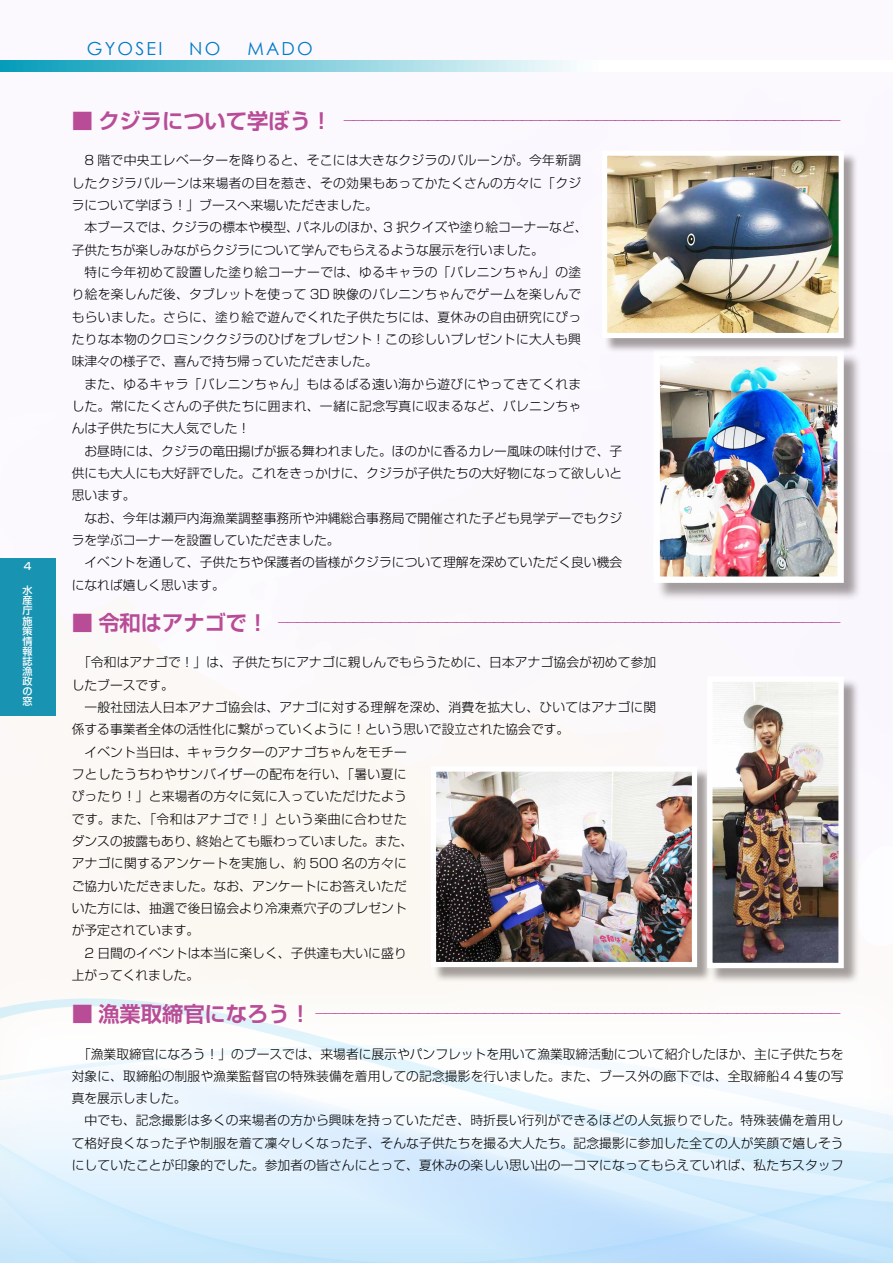
<style>
.page{position:relative;width:893px;height:1263px;background:#fff}
.page>*{position:absolute;margin:0;border:0;box-sizing:border-box;transform-origin:0 0}
.t1{font:18px "Century Gothic";letter-spacing:.12em;color:#007bc6}
.t2{font:300 12.75px/22.4px "Shin Go Pr 5";letter-spacing:.01em;color:#000;text-align:justify}
.t3{font:300 12.75px "Shin Go Pr 5";letter-spacing:.035em;color:#000}
.t4{font:300 12.75px "Shin Go Pr 5";letter-spacing:.04em;color:#000}
.t5{font:300 11.7px "Shin Go Pr 5";letter-spacing:-.2em;color:#b94c97}
.t6{font:500 10.05px/10.1px "Shin Go Pr 5";color:#fff;text-align:justify}
.s1{font-family:"Shin Go Pr 5 De";font-weight:700;font-size:21.3px}
</style>
<div class="page">
<svg style="left:347px;top:71px;width:59px;height:1px"></svg>
<div style="left:410px;top:768px;width:21px;height:187px;background:#fbf8f3"></div>
<svg style="left:0;top:558px;width:403px;height:397px"></svg>
<svg style="left:0;top:964px;width:893px;height:299px"></svg>
<svg style="left:0;top:60px;width:577px;height:11px;background:#7ccbdb"></svg>
<div style="left:656px;top:352px;width:207px;height:249px;background:#231916;opacity:.41"></div>
<img style="left:660px;top:357px;width:177px;height:219px">
<div style="left:653px;top:350px;width:191px;height:233px;border:6px solid #fff"></div>
<div style="left:604px;top:153px;width:255px;height:200px;background:#231916;opacity:.41"></div>
<img style="left:608px;top:157px;width:230px;height:175px">
<div style="left:602px;top:151px;width:242px;height:187px;border:5px solid #fff"></div>
<div style="left:433px;top:768px;width:279px;height:214px;background:#231916;opacity:.41"></div>
<img style="left:437px;top:772px;width:254px;height:189px">
<div style="left:431px;top:766px;width:266px;height:201px;border:5px solid #fff"></div>
<div style="left:709px;top:678px;width:151px;height:306px;background:#231916;opacity:.41"></div>
<img style="left:713px;top:682px;width:125px;height:280px">
<div style="left:707px;top:676px;width:137px;height:292px;border:5px solid #fff"></div>
<div style="left:0;top:558px;width:55px;height:16px;background:#1893b2"></div>
<div style="left:0;top:576px;width:55px;height:140px;background:#1893b2"></div>
<p class="t6" style="left:24px;top:561px;width:9px">4</p>
<p class="t6" style="left:23px;top:584px;width:11px">水産庁施策情報誌漁政の窓</p>
<h1 class="t1" style="left:87px;top:36px;width:77px">GYOSEI</h1>
<h1 class="t1" style="left:189px;top:36px;width:33px">NO</h1>
<h1 class="t1" style="left:247px;top:36px;width:67px">MADO</h1>
<p class="t5" style="left:72px;top:111px;width:771px"><span class="s1">■ クジラについて学ぼう！</span> ーーーーーーーーーーーーーーーーーーーーーーーーーーーーーーーーーーーーーーーーーーーーーーーーーーーーー</p>
<p class="t2" style="left:72px;top:148px;width:511px;text-indent:13px">8 階で中央エレベーターを降りると、そこには大きなクジラのバルーンが。今年新調したクジラバルーンは来場者の目を惹き、その効果もあってかたくさんの方々に「クジラについて学ぼう！」ブースへ来場いただきました。</p>
<p class="t2" style="left:72px;top:215px;width:517px;text-indent:13px">本ブースでは、クジラの標本や模型、パネルのほか、3 択クイズや塗り絵コーナーなど、子供たちが楽しみながらクジラについて学んでもらえるような展示を行いました。</p>
<p class="t2" style="left:72px;top:260px;width:511px;text-indent:13px">特に今年初めて設置した塗り絵コーナーでは、ゆるキャラの「バレニンちゃん」の塗り絵を楽しんだ後、タブレットを使って 3D 映像のバレニンちゃんでゲームを楽しんでもらいました。さらに、塗り絵で遊んでくれた子供たちには、夏休みの自由研究にぴったりな本物のクロミンククジラのひげをプレゼント！この珍しいプレゼントに大人も興味津々の様子で、喜んで持ち帰っていただきました。</p>
<p class="t2" style="left:72px;top:371px;width:511px;text-indent:13px">また、ゆるキャラ「バレニンちゃん」もはるばる遠い海から遊びにやってきてくれました。常にたくさんの子供たちに囲まれ、一緒に記念写真に収まるなど、バレニンちゃんは子供たちに大人気でした！</p>
<p class="t2" style="left:72px;top:438px;width:552px;text-indent:13px">お昼時には、クジラの竜田揚げが振る舞われました。ほのかに香るカレー風味の味付けで、子供にも大人にも大好評でした。これをきっかけに、クジラが子供たちの大好物になって欲しいと思います。</p>
<p class="t2" style="left:72px;top:505px;width:552px;text-indent:13px">なお、今年は瀬戸内海漁業調整事務所や沖縄総合事務局で開催された子ども見学デーでもクジラを学ぶコーナーを設置していただきました。</p>
<p class="t2" style="left:72px;top:550px;width:552px;text-indent:13px">イベントを通して、子供たちや保護者の皆様がクジラについて理解を深めていただく良い機会になれば嬉しく思います。</p>
<p class="t5" style="left:72px;top:613px;width:771px"><span class="s1">■ 令和はアナゴで！</span> ーーーーーーーーーーーーーーーーーーーーーーーーーーーーーーーーーーーーーーーーーーーーーーーーーーーーーーーーーーーー</p>
<p class="t2" style="left:72px;top:650px;width:586px;text-indent:6px">「令和はアナゴで！」は、子供たちにアナゴに親しんでもらうために、日本アナゴ協会が初めて参加したブースです。</p>
<p class="t2" style="left:85px;top:695px;width:573px">一般社団法人日本アナゴ協会は、アナゴに対する理解を深め、消費を拡大し、ひいてはアナゴに関</p>
<p class="t2" style="left:72px;top:717px;width:499px">係する事業者全体の活性化に繋がっていくように！という思いで設立された協会です。</p>
<p class="t2" style="left:85px;top:739px;width:324px">イベント当日は、キャラクターのアナゴちゃんをモチー</p>
<p class="t3" style="left:72px;top:763px;width:336px">フとしたうちわやサンバイザーの配布を行い、「暑い夏に</p>
<p class="t2" style="left:72px;top:784px;width:337px">ぴったり！」と来場者の方々に気に入っていただけたよう</p>
<p class="t4" style="left:72px;top:808px;width:336px">です。また、「令和はアナゴで！」という楽曲に合わせた</p>
<p class="t2" style="left:72px;top:829px;width:343px">ダンスの披露もあり、終始とても賑わっていました。また、</p>
<p class="t2" style="left:72px;top:851px;width:337px">アナゴに関するアンケートを実施し、約 500 名の方々に</p>
<p class="t2" style="left:72px;top:873px;width:337px">ご協力いただきました。なお、アンケートにお答えいただ</p>
<p class="t2" style="left:72px;top:896px;width:337px">いた方には、抽選で後日協会より冷凍煮穴子のプレゼント</p>
<p class="t2" style="left:72px;top:918px;width:129px">が予定されています。</p>
<p class="t2" style="left:85px;top:940px;width:324px">2 日間のイベントは本当に楽しく、子供達も大いに盛り</p>
<p class="t2" style="left:72px;top:962px;width:129px">上がってくれました。</p>
<p class="t5" style="left:72px;top:1004px;width:771px"><span class="s1">■ 漁業取締官になろう！</span>ーーーーーーーーーーーーーーーーーーーーーーーーーーーーーーーーーーーーーーーーーーーーーーーーーーーーーーーー</p>
<p class="t2" style="left:72px;top:1041px;width:773px;text-indent:6px">「漁業取締官になろう！」のブースでは、来場者に展示やパンフレットを用いて漁業取締活動について紹介したほか、主に子供たちを対象に、取締船の制服や漁業監督官の特殊装備を着用しての記念撮影を行いました。また、ブース外の廊下では、全取締船４４隻の写真を展示しました。</p>
<p class="t2" style="left:72px;top:1108px;width:773px;text-indent:13px">中でも、記念撮影は多くの来場者の方から興味を持っていただき、時折長い行列ができるほどの人気振りでした。特殊装備を着用して格好良くなった子や制服を着て凜々しくなった子、そんな子供たちを撮る大人たち。記念撮影に参加した全ての人が笑顔で嬉しそうにしていたことが印象的でした。参加者の皆さんにとって、夏休みの楽しい思い出の一コマになってもらえていれば、私たちスタッフ</p>
</div>
